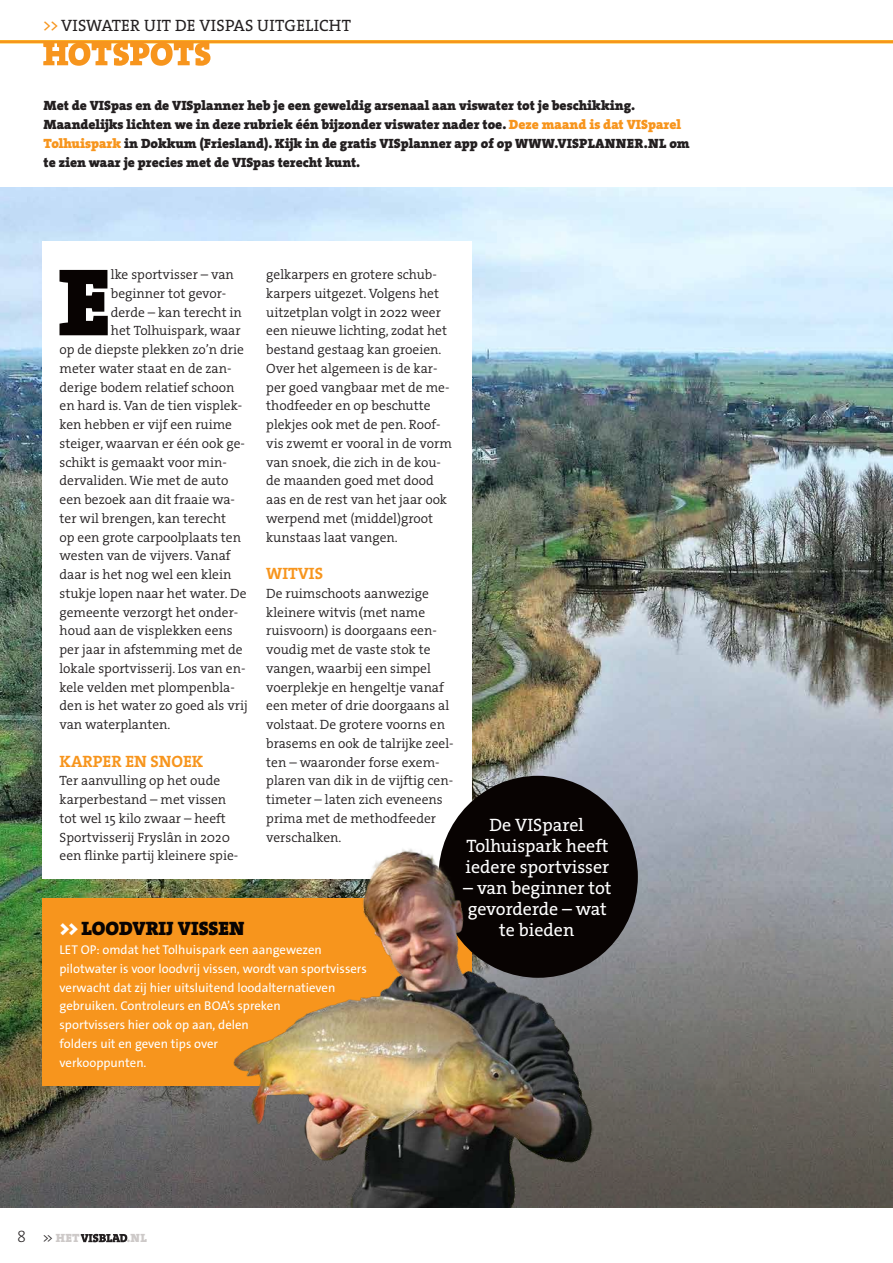
<style>
.page{position:relative;width:893px;height:1263px;background:#fff}
.page>*{position:absolute;margin:0;border:0;box-sizing:border-box;transform-origin:0 0}
.t1{font:96.9px "The Serif HP9 Blk";color:#080302}
.t2{font:19.5px "The Serif HP9 Blk";color:#080302}
.t3{font:18px/21px "The Serif HP5 Plain";color:#fff;text-align:center}
.t4{font:16.5px "The Serif HP5 Plain";letter-spacing:.015em;color:#231f20}
.t5{font:16.5px "The Serif HP7 Bld";color:#f7951d}
.t6{font:13.5px/18.8px "The Serif HP4 Se Lig";color:#231f20}
.t7{font:13.5px/18.8px "The Serif HP9 Blk";color:#231f20}
.t8{font:12.75px/18.8px "The Sans Os F";color:#fff}
.t9{font:12px "The Serif HP9 Blk";color:#cdc9c8}
.s1{color:#f7951d}
.s2{color:#fff}
.s3{font-family:"The Serif HP2 Ex Lig";font-size:16.5px;color:#231f20}
.s4{font-family:"The Sans Os F";font-weight:300;color:#231f20}
</style>
<div class="page">
<img style="left:0;top:187px;width:893px;height:666px">
<svg style="left:81px;top:1234px;width:46px;height:8px"></svg>
<svg style="left:0;top:853px;width:893px;height:355px;background:#71736c"></svg>
<svg style="left:43px;top:43px;width:167px;height:23px"></svg>
<div style="left:43px;top:242px;width:429px;height:637px;background:#fff"></div>
<div style="left:43px;top:898px;width:429px;height:187px;background:#f7951d"></div>
<div style="left:438px;top:776px;width:200px;height:202px;background:#080302;border-radius:50%"></div>
<img style="left:171px;top:826px;width:431px;height:382px">
<hr style="left:0;top:40px;width:893px;height:3px;background:#f7951d">
<p class="t4" style="left:43px;top:15px;width:310px"><span class="s1">&gt;&gt;</span> VISWATER UIT DE VISPAS UITGELICHT</p>
<p class="t7" style="left:44px;top:96px;width:648px">Met de VISpas en de VISplanner heb je een geweldig arsenaal aan viswater tot je beschikking.<br>Maandelijks lichten we in deze rubriek één bijzonder viswater nader toe. <span class="s1">Deze maand is dat VISparel Tolhuispark</span> in Dokkum (Friesland). Kijk in de gratis VISplanner app of op WWW.VISPLANNER.NL om te zien waar je precies met de VISpas terecht kunt.</p>
<h1 class="t1" style="left:58px;top:236px;width:54px">E</h1>
<p class="t6" style="left:111px;top:265px;width:125px">lke sportvisser – van</p>
<p class="t6" style="left:111px;top:284px;width:117px">beginner tot gevor-</p>
<p class="t6" style="left:111px;top:303px;width:133px">derde – kan terecht in</p>
<p class="t6" style="left:111px;top:321px;width:131px">het Tolhuispark, waar</p>
<p class="t6" style="left:60px;top:340px;width:186px">op de diepste plekken zo’n drie</p>
<p class="t6" style="left:60px;top:359px;width:173px">meter water staat en de zan-</p>
<p class="t6" style="left:60px;top:378px;width:177px">derige bodem relatief schoon</p>
<p class="t6" style="left:60px;top:396px;width:184px">en hard is. Van de tien visplek-</p>
<p class="t6" style="left:60px;top:415px;width:174px">ken hebben er vijf een ruime</p>
<p class="t6" style="left:60px;top:434px;width:187px">steiger, waarvan er één ook ge-</p>
<p class="t6" style="left:60px;top:453px;width:169px">schikt is gemaakt voor min-</p>
<p class="t6" style="left:60px;top:471px;width:170px">dervaliden. Wie met de auto</p>
<p class="t6" style="left:60px;top:490px;width:177px">een bezoek aan dit fraaie wa-</p>
<p class="t6" style="left:60px;top:509px;width:168px">ter wil brengen, kan terecht</p>
<p class="t6" style="left:60px;top:528px;width:183px">op een grote carpoolplaats ten</p>
<p class="t6" style="left:60px;top:546px;width:173px">westen van de vijvers. Vanaf</p>
<p class="t6" style="left:60px;top:565px;width:173px">daar is het nog wel een klein</p>
<p class="t6" style="left:60px;top:584px;width:189px">stukje lopen naar het water. De</p>
<p class="t6" style="left:60px;top:603px;width:180px">gemeente verzorgt het onder-</p>
<p class="t6" style="left:60px;top:621px;width:175px">houd aan de visplekken eens</p>
<p class="t6" style="left:60px;top:640px;width:185px">per jaar in afstemming met de</p>
<p class="t6" style="left:60px;top:659px;width:187px">lokale sportvisserij. Los van en-</p>
<p class="t6" style="left:60px;top:678px;width:177px">kele velden met plompenbla-</p>
<p class="t6" style="left:60px;top:696px;width:190px">den is het water zo goed als vrij</p>
<p class="t6" style="left:60px;top:715px;width:112px">van waterplanten.</p>
<p class="t5" style="left:60px;top:750px;width:145px">KARPER EN SNOEK</p>
<p class="t6" style="left:60px;top:771px;width:180px">Ter aanvulling op het oude karperbestand – met vissen tot wel 15 kilo zwaar – heeft<br>Sportvisserij Fryslân in 2020 een flinke partij kleinere spie-</p>
<p class="t6" style="left:266px;top:265px;width:187px">gelkarpers en grotere schub&shy;karpers uitgezet. Volgens het uitzetplan volgt in 2022 weer een nieuwe lichting, zodat het bestand gestaag kan groeien.<br>Over het algemeen is de kar&shy;per goed vangbaar met de me&shy;thodfeeder en op beschutte plekjes ook met de pen. Roof&shy;vis zwemt er vooral in de vorm van snoek, die zich in de kou&shy;de maanden goed met dood aas en de rest van het jaar ook werpend met (middel)groot kunstaas laat vangen.</p>
<p class="t5" style="left:266px;top:562px;width:58px">WITVIS</p>
<p class="t6" style="left:266px;top:584px;width:189px">De ruimschoots aanwezige kleinere witvis (met name ruisvoorn) is doorgaans een&shy;voudig met de vaste stok te vangen, waarbij een simpel voerplekje en hengeltje vanaf een meter of drie doorgaans al volstaat. De grotere voorns en brasems en ook de talrijke zeel&shy;ten – waaronder forse exem&shy;plaren van dik in de vijftig cen&shy;timeter – laten zich eveneens prima met de methodfeeder verschalken.</p>
<h2 class="t2" style="left:60px;top:915px;width:186px"><span class="s2">&gt;&gt;</span> LOODVRIJ VISSEN</h2>
<p class="t8" style="left:60px;top:940px;width:309px">LET OP: omdat het Tolhuispark een aangewezen pilotwater is voor loodvrij vissen, wordt van sportvissers verwacht dat zij hier uitsluitend loodalternatieven gebruiken. Controleurs en BOA’s spreken<br>sportvissers hier ook op aan, delen<br>folders uit en geven tips over<br>verkooppunten.</p>
<h3 class="t3" style="left:466px;top:814px;width:145px">De VISparel<br>Tolhuispark heeft iedere sportvisser</h3>
<h3 class="t3" style="left:463px;top:877px;width:150px">– van beginner tot gevorderde – wat te bieden</h3>
<p class="t9" style="left:17px;top:1230px;width:64px"><span class="s3">8</span> <span class="s4">&gt;&gt;</span> HET</p>
<p class="t9" style="left:127px;top:1230px;width:21px">.NL</p>
</div>
